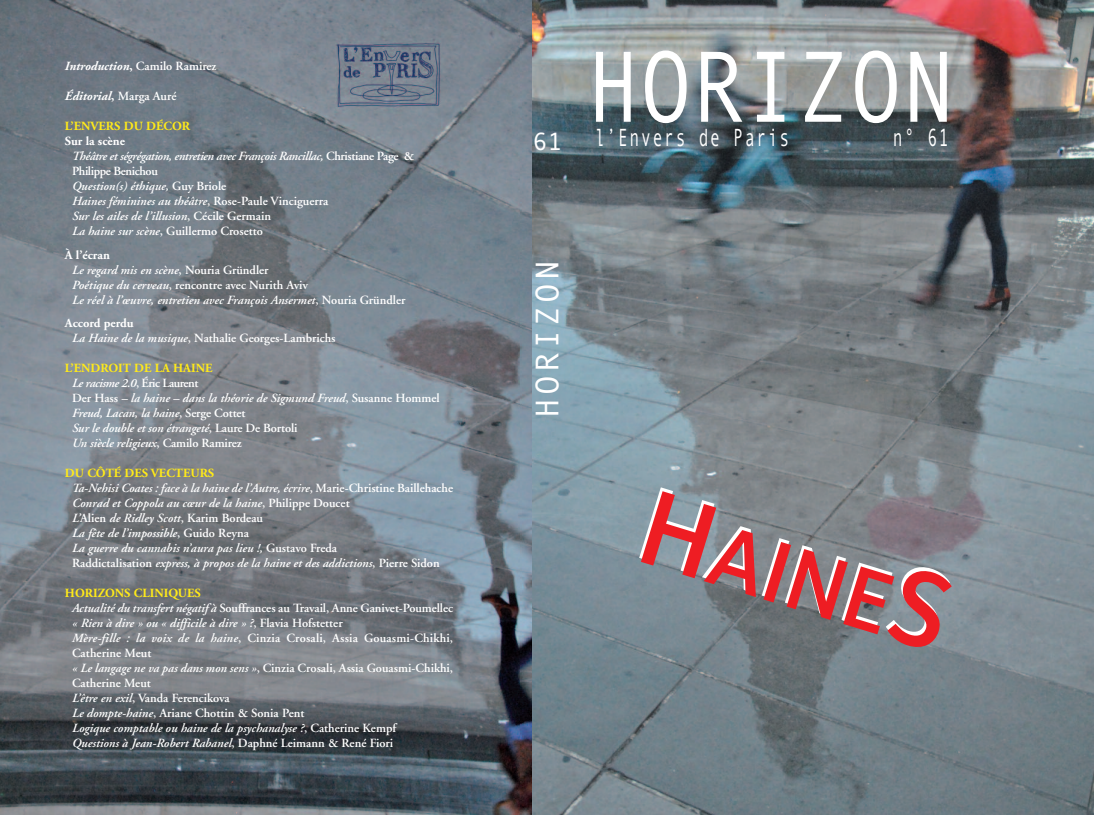
<style>
.page{position:relative;width:1095px;height:815px;background:#fff}
.page>*{position:absolute;margin:0;border:0;box-sizing:border-box;transform-origin:0 0}
.t1{font:101.5px "Andale Mono";color:#fff;scale:.86 1}
.t2{font:600 90.12px "Foundry Sterling";color:#fff}
.t3{font:32.88px "Andale Mono";letter-spacing:.1em;color:#fff}
.t4{font:25px "Andale Mono";color:#fff}
.t5{font:24.88px "Andale Mono";letter-spacing:.1em;color:#fff;scale:.66 1}
.t6{font:italic 600 12.5px/15px "Adobe Garamond";color:#fff}
.t7{font:600 12.5px/15px "Adobe Garamond";color:#fff}
.t8{font:italic 700 12.5px "Adobe Garamond";color:#fff}
.t9{font:700 12.5px "Adobe Garamond";color:#ffea19}
.s1{font-weight:700;font-style:italic}
.s2{font-weight:700}
.s3{font-style:normal}
.s4{font-weight:600;font-style:normal}
.s5{font-weight:700;font-style:normal}
.s6{font-style:italic}
.s7{font-weight:700;font-style:normal;color:#ffea19}
.s8{font-weight:700;color:#ffea19}
.s9{font-size:110.62px}
</style>
<div class="page">
<img style="left:0;top:0;width:1093px;height:815px">
<img style="left:0;top:0;width:521px;height:1px">
<img style="left:521px;top:0;width:10px;height:815px">
<p class="t7" style="left:65px;top:60px;width:153px"><span class="s1">Introduction</span><span class="s2">,</span> Camilo Ramirez</p>
<p class="t8" style="left:65px;top:91px;width:113px">Éditorial<span class="s3">,</span> <span class="s4">Marga Auré</span></p>
<p class="t9" style="left:65px;top:121px;width:127px">L’ENVERS DU DÉCOR</p>
<p class="t6" style="left:72px;top:135px;width:344px;text-indent:-7px"><span class="s5">Sur la scène<br></span>Théâtre et ségrégation, entretien avec François Rancillac, <span class="s3">Christiane Page &amp; Philippe Benichou<br></span>Question(s) éthique, <span class="s3">Guy Briole<br></span>Haines féminines au théâtre<span class="s3">, Rose-Paule Vinciguerra<br></span>Sur les ailes de l’illusion<span class="s3">, Cécile Germain<br></span>La haine sur scène<span class="s3">, Guillermo Crosetto</span></p>
<p class="t6" style="left:72px;top:248px;width:335px;text-indent:-7px"><span class="s5">À l’écran<br></span>Le regard mis en scène<span class="s3">, Nouria Gründler<br></span>Poétique du cerveau<span class="s3">, rencontre avec Nurith Aviv<br></span>Le réel à l’œuvre, entretien avec François Ansermet<span class="s3">, Nouria Gründler</span></p>
<p class="t7" style="left:72px;top:317px;width:265px;text-indent:-7px"><span class="s2">Accord perdu<br></span><span class="s6">La Haine de la musique</span>, Nathalie Georges-Lambrichs</p>
<p class="t6" style="left:72px;top:362px;width:369px;text-indent:-7px"><span class="s7">L’ENDROIT DE LA HAINE<br></span>Le racisme 2.0<span class="s3">, Éric Laurent<br>Der Hass</span> – la haine – dans la théorie de Sigmund Freud<span class="s3">, Susanne Hommel </span>Freud, Lacan, la haine<span class="s3">, Serge Cottet<br></span>Sur le double et son étrangeté<span class="s3">, Laure De Bortoli<br></span>Un siècle religieux<span class="s3">, Camilo Ramirez</span></p>
<p class="t6" style="left:72px;top:467px;width:383px;text-indent:-7px"><span class="s7">DU CÔTÉ DES VECTEURS<br></span>Ta-Nehisi Coates : face à la haine de l’Autre, écrire<span class="s3">, Marie-Christine Baillehache </span>Conrad et Coppola au cœur de la haine<span class="s3">, Philippe Doucet<br></span>L’<span class="s3">Alien</span> de Ridley Scott<span class="s3">, Karim Bordeau<br></span>La fête de l’impossible<span class="s3">, Guido Reyna<br></span>La guerre du cannabis n’aura pas lieu !, <span class="s3">Gustavo Freda<br>Raddictalisation</span> express, à propos de la haine et des addictions<span class="s3">, Pierre Sidon</span></p>
<p class="t7" style="left:72px;top:587px;width:383px;text-indent:-7px"><span class="s8">HORIZONS CLINIQUES<br></span><span class="s6">Actualité du transfert négatif à</span> Souffrances au Travail, Anne Ganivet-Poumellec <span class="s6">« Rien à dire » ou « difficile à dire » ?</span>, Flavia Hofstetter<br><span class="s6">Mère-fille : la voix de la haine</span>, Cinzia Crosali, Assia Gouasmi-Chikhi, Catherine Meut<br><span class="s6">« Le langage ne va pas dans mon sens »</span>, Cinzia Crosali, Assia Gouasmi-Chikhi, Catherine Meut<br><span class="s6">L’être en exil</span>, Vanda Ferencikova<br><span class="s6">Le dompte-haine</span>, Ariane Chottin &amp; Sonia Pent<br><span class="s6">Logique comptable ou haine de la psychanalyse ?</span>, Catherine Kempf<br><span class="s6">Questions à Jean-Robert Rabanel</span>, Daphné Leimann &amp; René Fiori</p>
<h3 class="t4" style="left:532px;top:127px;width:32px">61</h3>
<h1 class="t1" style="left:587px;top:27px;width:429px">HORIZON</h1>
<h3 class="t5" style="left:595px;top:123px;width:139px">l’Envers</h3>
<h3 class="t5" style="left:699px;top:123px;width:139px">de Paris</h3>
<h3 class="t5" style="left:893px;top:123px;width:86px">n° 61</h3>
<h3 class="t3" style="left:528px;top:418px;width:159px;rotate:-90deg">HORIZON</h3>
<h2 class="t2" style="left:650px;top:493px;width:321px;rotate:17deg"><span class="s9">H</span>AINE<span class="s9">S</span></h2>
</div>
